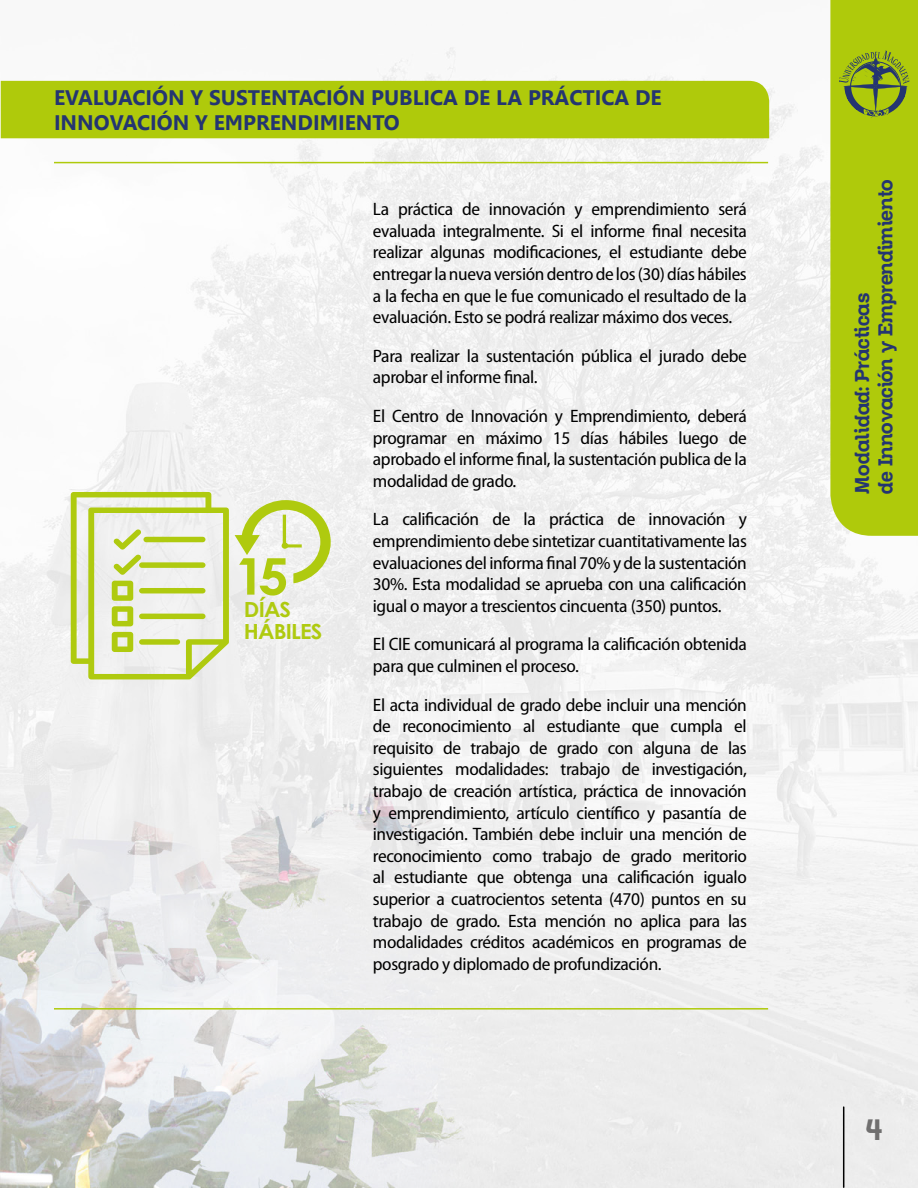
<style>
.page{position:relative;width:918px;height:1188px;background:#fff}
.page>*{position:absolute;margin:0;border:0;box-sizing:border-box;transform-origin:0 0}
.t1{font:700 50.7px "Century Gothic";color:#afca0f;scale:1.07 1}
.t2{font:30px "Zil Semi Slab";color:#706f6f}
.t3{font:700 21px/25.2px "Leelawadee";color:#243571}
.t4{font:700 20.85px/22px "Century Gothic";letter-spacing:-.04em;color:#afca0f;scale:1.07 1}
.t5{font:19.5px/23.4px "Zil Semi Slab";color:#243571}
.t6{font:semi-condensed 18px/21.6px "Myriad Pro";letter-spacing:-.02em;color:#000;text-align:justify;scale:1.05 1}
</style>
<div class="page">
<img style="left:0;top:47px;width:918px;height:1141px">
<div style="left:830px;top:0;width:88px;height:536px;background:#afca0b"></div>
<svg style="left:839px;top:51px;width:70px;height:67px;background:#89a126"></svg>
<hr style="left:843px;top:1107px;width:1px;height:80px;background:#000">
<div style="left:1px;top:81px;width:768px;height:57px;background:#afca0b"></div>
<hr style="left:54px;top:162px;width:310px;height:1px;background:#afca0b">
<hr style="left:364px;top:162px;width:404px;height:1px;background:#afca0b">
<hr style="left:54px;top:1008px;width:310px;height:2px;background:#afca0b">
<hr style="left:364px;top:1008px;width:404px;height:2px;background:#afca0b">
<svg style="left:71px;top:492px;width:158px;height:187px"></svg>
<svg style="left:235px;top:500px;width:96px;height:83px"></svg>
<p class="t3" style="left:54px;top:85px;width:609px">EVALUACIÓN Y SUSTENTACIÓN PUBLICA DE LA PRÁCTICA DE<br>INNOVACIÓN Y EMPRENDIMIENTO</p>
<h1 class="t1" style="left:235px;top:538px;width:52px">15</h1>
<p class="t4" style="left:244px;top:597px;width:75px">DÍAS<br>HÁBILES</p>
<p class="t6" style="left:373px;top:199px;width:358px">La práctica de innovación y emprendimiento será evaluada integralmente. Si el informe final necesita realizar algunas modificaciones, el estudiante debe entregar la nueva versión dentro de los (30) días hábiles a la fecha en que le fue comunicado el resultado de la evaluación. Esto se podrá realizar máximo dos veces.</p>
<p class="t6" style="left:373px;top:345px;width:358px">Para realizar la sustentación pública el jurado debe aprobar el informe final.</p>
<p class="t6" style="left:373px;top:406px;width:358px">El Centro de Innovación y Emprendimiento, deberá programar en máximo 15 días hábiles luego de aprobado el informe final, la sustentación publica de la modalidad de grado.</p>
<p class="t6" style="left:373px;top:509px;width:358px">La calificación de la práctica de innovación y emprendimiento debe sintetizar cuantitativamente las evaluaciones del informa final 70% y de la sustentación 30%. Esta modalidad se aprueba con una calificación igual o mayor a trescientos cincuenta (350) puntos.</p>
<p class="t6" style="left:373px;top:634px;width:358px">El CIE comunicará al programa la calificación obtenida para que culminen el proceso.</p>
<p class="t6" style="left:373px;top:694px;width:358px">El acta individual de grado debe incluir una mención de reconocimiento al estudiante que cumpla el requisito de trabajo de grado con alguna de las siguientes modalidades: trabajo de investigación, trabajo de creación artística, práctica de innovación y emprendimiento, artículo científico y pasantía de investigación. También debe incluir una mención de reconocimiento como trabajo de grado meritorio al estudiante que obtenga una calificación igualo superior a cuatrocientos setenta (470) puntos en su trabajo de grado. Esta mención no aplica para las modalidades créditos académicos en programas de posgrado y diplomado de profundización.</p>
<p class="t5" style="left:850px;top:494px;width:316px;rotate:-90deg">Modalidad: Prácticas<br>de Innovación y Emprendimiento</p>
<h2 class="t2" style="left:866px;top:1111px;width:18px">4</h2>
</div>
